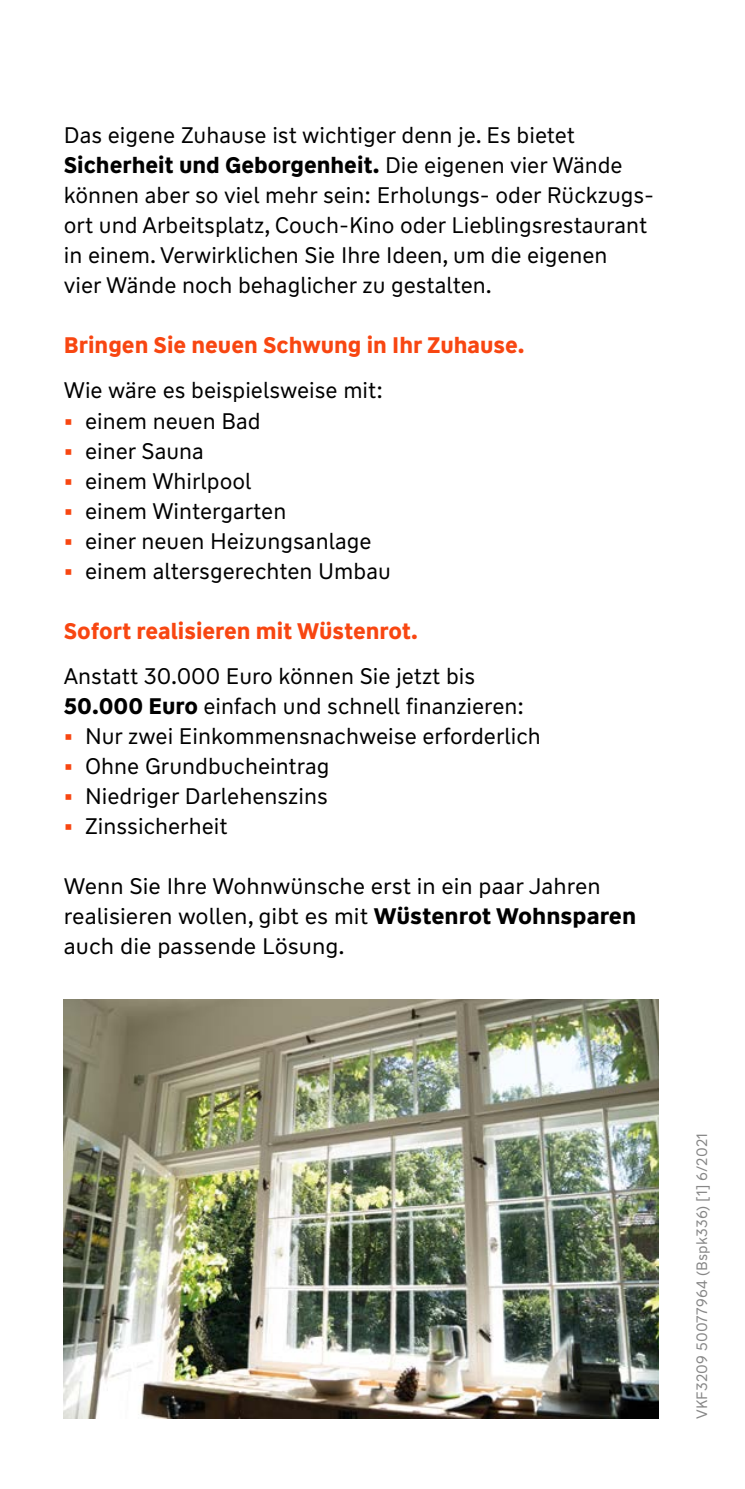
<style>
.page{position:relative;width:745px;height:1489px;background:#fff}
.page>*{position:absolute;margin:0;border:0;box-sizing:border-box;transform-origin:0 0}
.t1{font:22.5px/30px "WW Type";color:#000}
.t2{font:700 22.5px "WW Type";color:#f84611}
.t3{font:15px "WW Type";letter-spacing:.01em;color:#878787}
.s1{font-weight:700}
.s2{font-weight:700;color:#f84611}
</style>
<div class="page">
<img style="left:64px;top:999px;width:594px;height:418px">
<p class="t1" style="left:64px;top:121px;width:591px">Das eigene Zuhause ist wichtiger denn je. Es bietet <span class="s1">Sicherheit und Geborgenheit.</span> Die eigenen vier Wände können aber so viel mehr sein: Erholungs- oder Rückzugs&shy;ort und Arbeitsplatz, Couch-Kino oder Lieblingsrestaurant in einem. Verwirklichen Sie Ihre Ideen, um die eigenen<br>vier Wände noch behaglicher zu gestalten.</p>
<p class="t2" style="left:64px;top:331px;width:462px">Bringen Sie neuen Schwung in Ihr Zuhause.</p>
<p class="t1" style="left:64px;top:376px;width:320px">Wie wäre es beispielsweise mit:</p>
<p class="t1" style="left:64px;top:406px;width:198px"><span class="s2">•</span> einem neuen Bad</p>
<p class="t1" style="left:64px;top:436px;width:141px"><span class="s2">•</span> einer Sauna</p>
<p class="t1" style="left:64px;top:466px;width:189px"><span class="s2">•</span> einem Whirlpool</p>
<p class="t1" style="left:64px;top:496px;width:224px"><span class="s2">•</span> einem Wintergarten</p>
<p class="t1" style="left:64px;top:526px;width:309px"><span class="s2">•</span> einer neuen Heizungsanlage</p>
<p class="t1" style="left:64px;top:556px;width:328px"><span class="s2">•</span> einem altersgerechten Umbau</p>
<p class="t2" style="left:64px;top:616px;width:355px">Sofort realisieren mit Wüstenrot.</p>
<p class="t1" style="left:64px;top:661px;width:461px">Anstatt 30.000 Euro können Sie jetzt bis<br><span class="s1">50.000 Euro</span> einfach und schnell finanzieren:</p>
<p class="t1" style="left:64px;top:721px;width:478px"><span class="s2">•</span> Nur zwei Einkommensnachweise erforderlich</p>
<p class="t1" style="left:64px;top:751px;width:267px"><span class="s2">•</span> Ohne Grundbucheintrag</p>
<p class="t1" style="left:64px;top:781px;width:265px"><span class="s2">•</span> Niedriger Darlehenszins</p>
<p class="t1" style="left:64px;top:811px;width:165px"><span class="s2">•</span> Zinssicherheit</p>
<p class="t1" style="left:64px;top:871px;width:573px">Wenn Sie Ihre Wohnwünsche erst in ein paar Jahren realisieren wollen, gibt es mit <span class="s1">Wüstenrot Wohnsparen </span>auch die passende Lösung.</p>
<p class="t3" style="left:692px;top:1418px;width:287px;rotate:-90deg">VKF3209 50077964 (Bspk336) [1] 6/2021</p>
</div>
